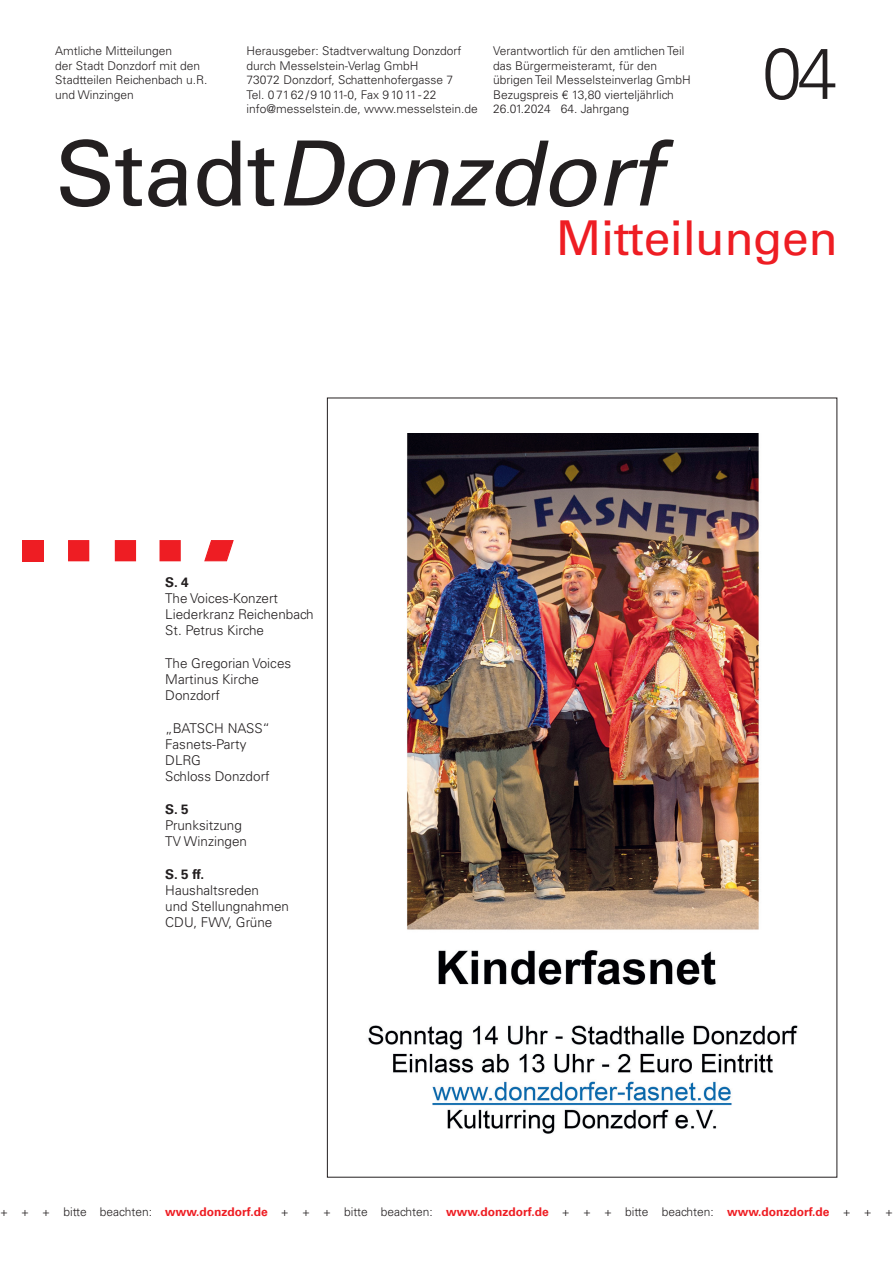
<style>
.page{position:relative;width:893px;height:1263px;background:#fff}
.page>*{position:absolute;margin:0;border:0;box-sizing:border-box;transform-origin:0 0}
.t1{font:italic 90px "Univers LT Std";letter-spacing:-.01em;color:#231f20}
.t2{font:300 72px "Univers LT Std";color:#231f20}
.t3{font:48px "Univers LT Std";letter-spacing:-.01em;color:#ee1d23}
.t4{font:300 13.5px/16.2px "Univers LT Std";color:#231f20}
.t5{font:700 13.5px "Univers LT Std";color:#231f20}
.t6{font:300 12px/14.4px "Univers LT Std";color:#231f20}
.s1{font-style:normal}
.s2{font-weight:700;color:#ee1d23}
</style>
<div class="page">
<img style="left:368px;top:434px;width:470px;height:707px">
<div style="left:22px;top:540px;width:21px;height:21px;background:#ee1d23"></div>
<div style="left:68px;top:540px;width:21px;height:21px;background:#ee1d23"></div>
<div style="left:115px;top:540px;width:21px;height:21px;background:#ee1d23"></div>
<div style="left:160px;top:540px;width:21px;height:21px;background:#ee1d23;border:2px solid #ee1d23"></div>
<svg style="left:204px;top:540px;width:30px;height:22px"></svg>
<p class="t6" style="left:55px;top:44px;width:154px">Amtliche Mitteilungen<br>der Stadt Donzdorf mit den<br>Stadtteilen Reichenbach u.R. und Winzingen</p>
<p class="t6" style="left:247px;top:44px;width:233px">Herausgeber: Stadtverwaltung Donzdorf durch Messelstein-Verlag GmbH<br>73072 Donzdorf, Schattenhofergasse 7<br>Tel. 07162/91011-0, Fax 91011-22 info@messelstein.de, www.messelstein.de</p>
<p class="t6" style="left:493px;top:44px;width:199px">Verantwortlich für den amtlichen Teil das Bürgermeisteramt, für den übrigen Teil Messelsteinverlag GmbH Bezugspreis € 13,80 vierteljährlich 26.01.2024 64. Jahrgang</p>
<h2 class="t2" style="left:762px;top:30px;width:77px">04</h2>
<h1 class="t1" style="left:55px;top:120px;width:606px"><span class="s1">Stadt</span>Donzdorf</h1>
<h3 class="t3" style="left:556px;top:210px;width:283px">Mitteilungen</h3>
<p class="t5" style="left:165px;top:574px;width:25px">S. 4</p>
<p class="t4" style="left:165px;top:590px;width:150px">The Voices-Konzert<br>Liederkranz Reichenbach<br>St. Petrus Kirche</p>
<p class="t4" style="left:165px;top:655px;width:127px">The Gregorian Voices<br>Martinus Kirche<br>Donzdorf</p>
<p class="t4" style="left:165px;top:720px;width:106px">„BATSCH NASS“<br>Fasnets-Party<br>DLRG<br>Schloss Donzdorf</p>
<p class="t5" style="left:165px;top:801px;width:25px">S. 5</p>
<p class="t4" style="left:165px;top:817px;width:83px">Prunksitzung<br>TV Winzingen</p>
<p class="t5" style="left:165px;top:866px;width:40px">S. 5 ff.</p>
<p class="t4" style="left:165px;top:882px;width:125px">Haushaltsreden<br>und Stellungnahmen<br>CDU, FWV, Grüne</p>
<p class="t6" style="left:0;top:1205px;width:894px">+ + + bitte beachten: <span class="s2">www.donzdorf.de</span> + + + bitte beachten: <span class="s2">www.donzdorf.de</span> + + + bitte beachten: <span class="s2">www.donzdorf.de</span> + + +</p>
</div>
